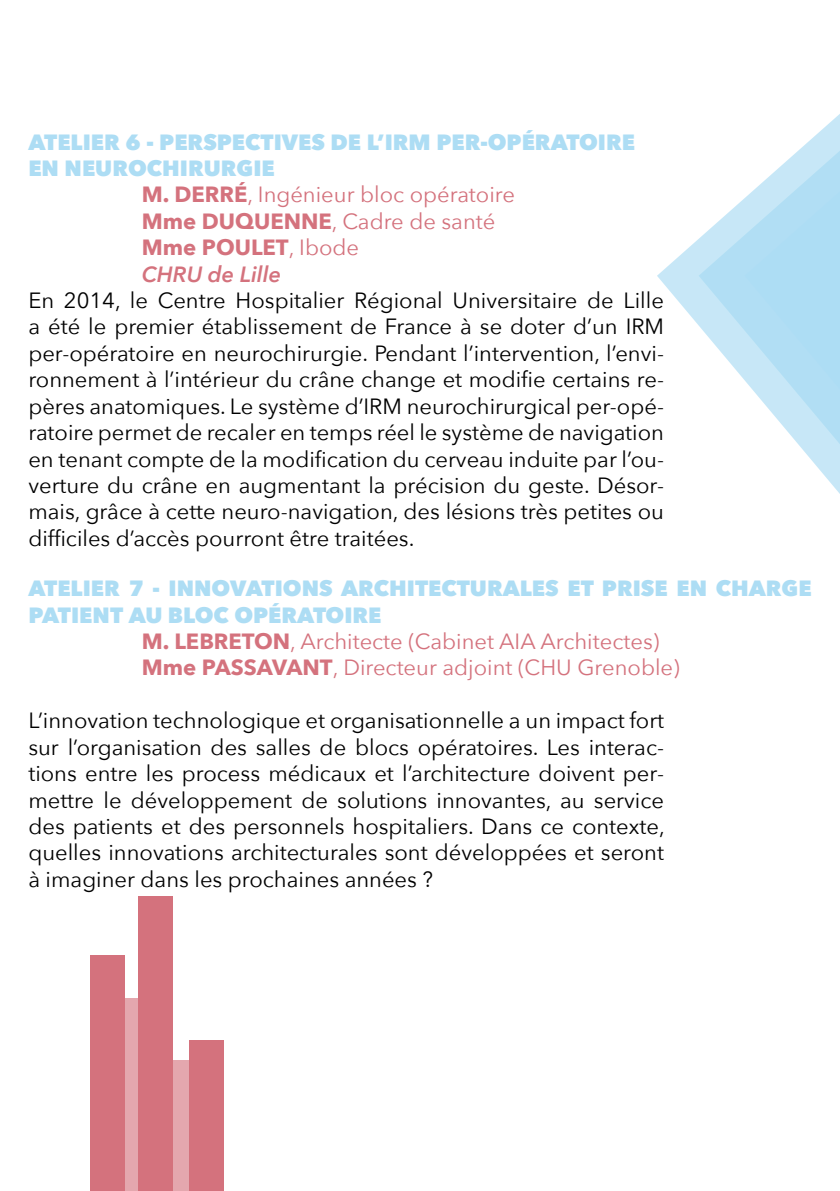
<style>
.page{position:relative;width:840px;height:1191px;background:#fff}
.page>*{position:absolute;margin:0;border:0;box-sizing:border-box;transform-origin:0 0}
.t1{font:22px/26.4px "Avenir Next";color:#000;text-align:justify}
.t2{font:22px "Avenir Next";color:#d4727d}
.t3{font:800 22px "Avenir Next";color:#adddf4}
.t4{font:700 22px "Avenir Next";color:#d4727d}
.t5{font:italic 600 22px "Avenir Next";color:#d4727d}
.s1{font-weight:700}
.s2{font-weight:400}
</style>
<div class="page">
<svg style="left:657px;top:115px;width:182px;height:378px"></svg>
<svg style="left:744px;top:191px;width:95px;height:198px;background:#b2def4"></svg>
<div style="left:155px;top:1060px;width:34px;height:131px;background:linear-gradient(to bottom,#e4a7ae,#e4a7ae)"></div>
<div style="left:91px;top:955px;width:34px;height:236px;background:#d4727d"></div>
<div style="left:125px;top:998px;width:13px;height:193px;background:#e4a7ae"></div>
<div style="left:138px;top:896px;width:34px;height:295px;background:#d4727d"></div>
<div style="left:189px;top:1040px;width:35px;height:151px;background:#d4727d"></div>
<p class="t3" style="left:28px;top:128px;width:608px">ATELIER 6 - PERSPECTIVES DE L’IRM PER-OPÉRATOIRE</p>
<p class="t3" style="left:28px;top:155px;width:248px">EN NEUROCHIRURGIE</p>
<p class="t2" style="left:142px;top:176px;width:374px"><span class="s1">M. DERRÉ</span>, Ingénieur bloc opératoire</p>
<p class="t2" style="left:142px;top:203px;width:355px"><span class="s1">Mme DUQUENNE</span>, Cadre de santé</p>
<p class="t4" style="left:142px;top:228px;width:219px">Mme POULET<span class="s2">, Ibode</span></p>
<p class="t5" style="left:142px;top:255px;width:141px">CHRU de Lille</p>
<p class="t1" style="left:28px;top:286px;width:637px">En 2014, le Centre Hospitalier Régional Universitaire de Lille a été le premier établissement de France à se doter d’un IRM per-opératoire en neurochirurgie. Pendant l’intervention, l’envi&shy;ronnement à l’intérieur du crâne change et modifie certains re&shy;pères anatomiques. Le système d’IRM neurochirurgical per-opé&shy;ratoire permet de recaler en temps réel le système de navigation en tenant compte de la modification du cerveau induite par l’ou&shy;verture du crâne en augmentant la précision du geste. Désor&shy;mais, grâce à cette neuro-navigation, des lésions très petites ou difficiles d’accès pourront être traitées.</p>
<p class="t3" style="left:28px;top:575px;width:784px">ATELIER 7 - INNOVATIONS ARCHITECTURALES ET PRISE EN CHARGE</p>
<p class="t3" style="left:28px;top:601px;width:354px">PATIENT AU BLOC OPÉRATOIRE</p>
<p class="t2" style="left:142px;top:623px;width:518px"><span class="s1">M. LEBRETON</span>, Architecte (Cabinet AIA Architectes)</p>
<p class="t2" style="left:142px;top:649px;width:539px"><span class="s1">Mme PASSAVANT</span>, Directeur adjoint (CHU Grenoble)</p>
<p class="t1" style="left:28px;top:706px;width:637px">L’innovation technologique et organisationnelle a un impact fort sur l’organisation des salles de blocs opératoires. Les interac&shy;tions entre les process médicaux et l’architecture doivent per&shy;mettre le développement de solutions innovantes, au service des patients et des personnels hospitaliers. Dans ce contexte, quelles innovations architecturales sont développées et seront à imaginer dans les prochaines années ?</p>
</div>
